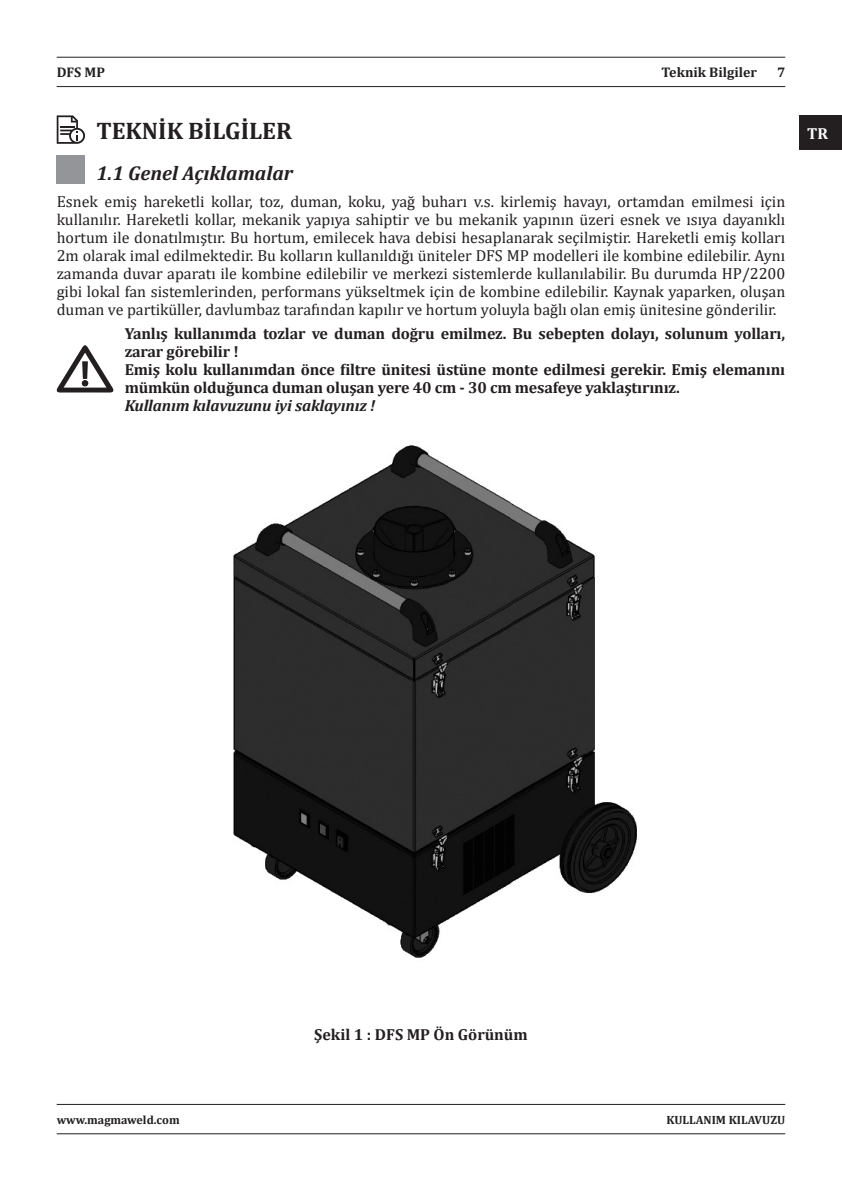
<style>
.page{position:relative;width:842px;height:1191px;background:#fff}
.page>*{position:absolute;margin:0;border:0;box-sizing:border-box;transform-origin:0 0}
.t1{font:700 24px "Cambria";color:#231f20}
.t2{font:italic 700 20px "Cambria";color:#231f20}
.t3{font:16px/18px "Cambria";color:#231f20;text-align:justify}
.t4{font:700 16px/18px "Cambria";letter-spacing:-.01em;color:#231f20}
.t5{font:italic 700 16px "Cambria";letter-spacing:-.01em;color:#231f20}
.t6{font:700 16px "Cambria";color:#fff}
.t7{font:700 14px "Cambria";color:#231f20}
.t8{font:700 12px "Cambria";color:#231f20}
</style>
<div class="page">
<hr style="left:57px;top:57px;width:728px;height:1px;background:#231f20">
<hr style="left:57px;top:86px;width:728px;height:1px;background:#231f20">
<hr style="left:57px;top:1104px;width:728px;height:1px;background:#231f20">
<hr style="left:57px;top:1133px;width:728px;height:1px;background:#231f20">
<div style="left:799px;top:115px;width:43px;height:34px;background:#231f20"></div>
<img style="left:233px;top:445px;width:404px;height:513px">
<svg style="left:57px;top:115px;width:28px;height:29px"></svg>
<div style="left:57px;top:155px;width:28px;height:28px;background:#939598"></div>
<svg style="left:56px;top:345px;width:58px;height:47px"></svg>
<p class="t7" style="left:57px;top:63px;width:50px">DFS MP</p>
<p class="t7" style="left:661px;top:63px;width:97px">Teknik Bilgiler</p>
<p class="t7" style="left:777px;top:63px;width:10px">7</p>
<p class="t1" style="left:96px;top:114px;width:197px">TEKNİK BİLGİLER</p>
<p class="t2" style="left:96px;top:158px;width:198px">1.1 Genel Açıklamalar</p>
<p class="t3" style="left:57px;top:193px;width:730px">Esnek emiş hareketli kollar, toz, duman, koku, yağ buharı v.s. kirlemiş havayı, ortamdan emilmesi için kullanılır. Hareketli kollar, mekanik yapıya sahiptir ve bu mekanik yapının üzeri esnek ve ısıya dayanıklı hortum ile donatılmıştır. Bu hortum, emilecek hava debisi hesaplanarak seçilmiştir. Hareketli emiş kolları 2m olarak imal edilmektedir. Bu kolların kullanıldığı üniteler DFS MP modelleri ile kombine edilebilir. Aynı zamanda duvar aparatı ile kombine edilebilir ve merkezi sistemlerde kullanılabilir. Bu durumda HP/2200 gibi lokal fan sistemlerinden, performans yükseltmek için de kombine edilebilir. Kaynak yaparken, oluşan duman ve partiküller, davlumbaz tarafından kapılır ve hortum yoluyla bağlı olan emiş ünitesine gönderilir.</p>
<p class="t4" style="left:125px;top:324px;width:662px">Yanlış kullanımda tozlar ve duman doğru emilmez. Bu sebepten dolayı, solunum yolları, zarar görebilir !</p>
<p class="t4" style="left:125px;top:360px;width:662px">Emiş kolu kullanımdan önce filtre ünitesi üstüne monte edilmesi gerekir. Emiş elemanını mümkün olduğunca duman oluşan yere 40 cm - 30 cm mesafeye yaklaştırınız.</p>
<p class="t5" style="left:125px;top:394px;width:252px">Kullanım kılavuzunu iyi saklayınız !</p>
<p class="t6" style="left:807px;top:122px;width:22px">TR</p>
<p class="t4" style="left:314px;top:1025px;width:215px">Şekil 1 : DFS MP Ön Görünüm</p>
<p class="t8" style="left:57px;top:1111px;width:124px">www.magmaweld.com</p>
<p class="t8" style="left:666px;top:1111px;width:120px">KULLANIM KILAVUZU</p>
</div>
